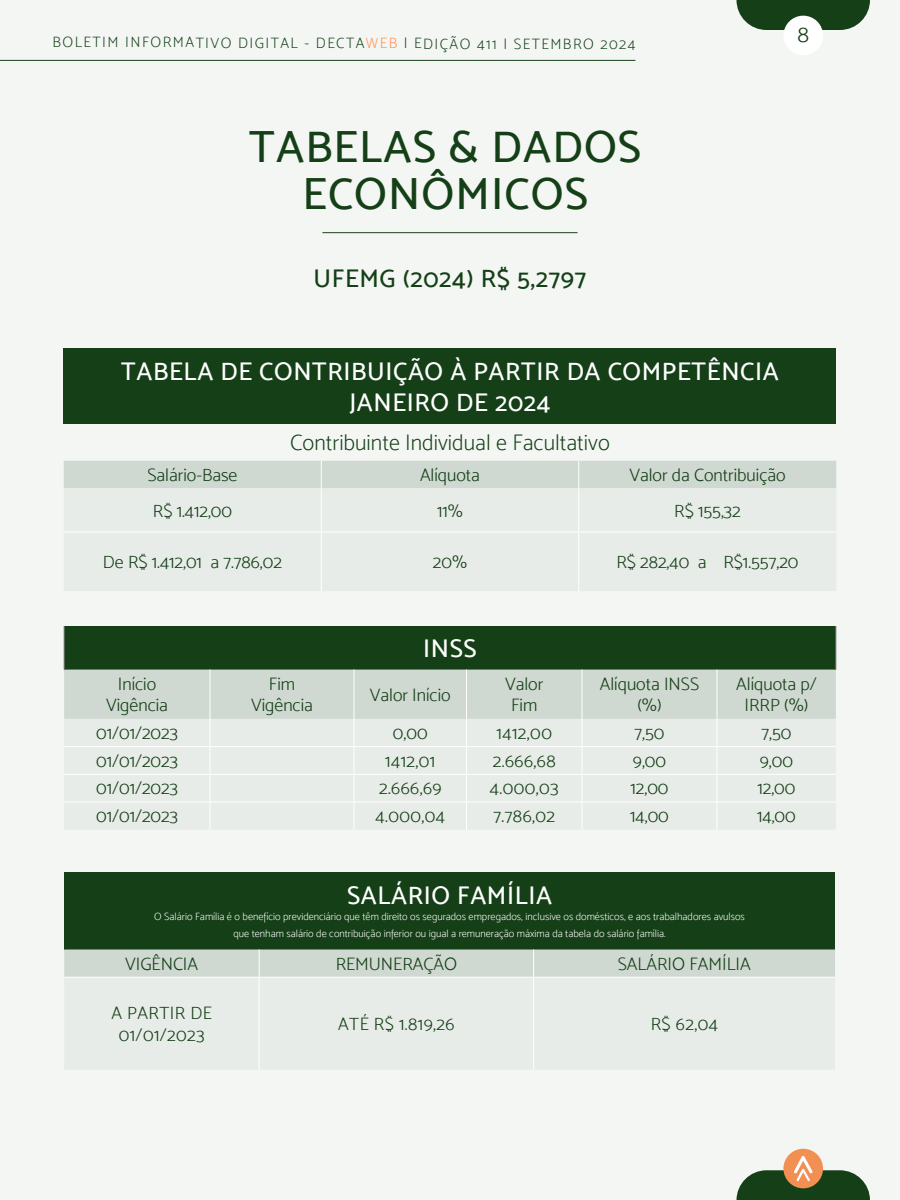
<style>
.page{position:relative;width:900px;height:1200px;background:#f4f6f4}
.page>*{position:absolute;margin:0;border:0;box-sizing:border-box;transform-origin:0 0}
.t1{font:45px/47px "Mosk Medium 500";letter-spacing:.025em;color:#154017;text-align:center}
.t2{font:25.5px/31.5px "Mosk Medium 500";letter-spacing:.025em;color:#fff;text-align:center}
.t3{font:25.5px "Mosk Medium 500";letter-spacing:.025em;color:#154017}
.t4{font:22.5px "Mosk Extra Light 200";color:#154017}
.t5{font:22.5px "Mosk Light 300";color:#154017}
.t6{font:18px/21.6px "Mosk Light 300";color:#154017;text-align:center}
.t7{font:18px/21.6px "Mosk Light 300";letter-spacing:.025em;color:#154017;text-align:center}
.t8{font:15px "Mosk Extra Light 200";letter-spacing:.095em;color:#154017}
.t9{font:10.5px/16.4px "Mosk Extra Light 200";color:#fff;text-align:center}
.s1{color:#ff914d}
</style>
<div class="page">
<svg style="left:736px;top:0;width:134px;height:30px;background:#2e5430"></svg>
<div style="left:783px;top:16px;width:40px;height:39px;background:#fff;border-radius:50%"></div>
<div style="left:783px;top:1149px;width:40px;height:39px;background:#f28f53;border-radius:50%"></div>
<svg style="left:736px;top:1156px;width:134px;height:44px"></svg>
<hr style="left:0;top:60px;width:635px;height:1px;background:#154017">
<div style="left:64px;top:349px;width:772px;height:75px;background:#154017"></div>
<div style="left:64px;top:488px;width:772px;height:103px;background:#e8ece8"></div>
<hr style="left:321px;top:488px;width:1px;height:44px;background:#fff">
<hr style="left:321px;top:532px;width:1px;height:59px;background:#fff">
<div style="left:64px;top:461px;width:772px;height:27px;background:#d0d9d1"></div>
<hr style="left:578px;top:488px;width:1px;height:44px;background:#fff">
<hr style="left:578px;top:532px;width:1px;height:59px;background:#fff">
<hr style="left:64px;top:532px;width:257px;height:1px;background:#fff">
<hr style="left:321px;top:532px;width:258px;height:1px;background:#fff">
<hr style="left:579px;top:532px;width:257px;height:1px;background:#fff">
<div style="left:64px;top:626px;width:772px;height:44px;background:#154017"></div>
<hr style="left:64px;top:626px;width:1px;height:44px;background:#808080">
<hr style="left:836px;top:626px;width:1px;height:44px;background:#808080">
<svg style="left:64px;top:670px;width:772px;height:160px;background:#e1e6e1"></svg>
<hr style="left:717px;top:670px;width:1px;height:49px;background:#fff">
<hr style="left:582px;top:670px;width:1px;height:49px;background:#fff">
<div style="left:64px;top:872px;width:771px;height:78px;background:#154017"></div>
<div style="left:64px;top:978px;width:771px;height:92px;background:#e8ece9"></div>
<div style="left:64px;top:950px;width:771px;height:27px;background:#d0d9d1"></div>
<hr style="left:64px;top:977px;width:195px;height:1px;background:#fff">
<hr style="left:259px;top:977px;width:275px;height:1px;background:#fff">
<hr style="left:259px;top:978px;width:1px;height:92px;background:#fff">
<hr style="left:534px;top:977px;width:301px;height:1px;background:#fff">
<hr style="left:533px;top:978px;width:1px;height:92px;background:#fff">
<hr style="left:322px;top:232px;width:256px;height:1px;background:#1b411f">
<p class="t8" style="left:52px;top:34px;width:585px">BOLETIM INFORMATIVO DIGITAL - DECTA<span class="s1">WEB</span> | EDIÇÃO 411 | SETEMBRO 2024</p>
<h1 class="t1" style="left:249px;top:123px;width:393px">TABELAS &amp; DADOS<br>ECONÔMICOS</h1>
<h2 class="t3" style="left:314px;top:264px;width:274px">UFEMG (2024) R$ 5,2797</h2>
<p class="t5" style="left:797px;top:21px;width:13px">8</p>
<h2 class="t2" style="left:121px;top:355px;width:659px">TABELA DE CONTRIBUIÇÃO À PARTIR DA COMPETÊNCIA<br>JANEIRO DE 2024</h2>
<p class="t4" style="left:290px;top:430px;width:321px">Contribuinte Individual e Facultativo</p>
<p class="t6" style="left:147px;top:464px;width:92px">Salário-Base</p>
<p class="t6" style="left:420px;top:464px;width:61px">Alíquota</p>
<p class="t6" style="left:629px;top:464px;width:158px">Valor da Contribuição</p>
<p class="t6" style="left:153px;top:500px;width:81px">R$ 1.412,00</p>
<p class="t6" style="left:437px;top:500px;width:27px">11%</p>
<p class="t6" style="left:674px;top:500px;width:68px">R$ 155,32</p>
<p class="t6" style="left:103px;top:551px;width:181px">De R$ 1.412,01 a 7.786,02</p>
<p class="t6" style="left:433px;top:551px;width:36px">20%</p>
<p class="t6" style="left:616px;top:551px;width:184px">R$ 282,40 a R$1.557,20</p>
<h2 class="t2" style="left:423px;top:632px;width:55px">INSS</h2>
<p class="t6" style="left:106px;top:673px;width:63px">Início<br>Vigência</p>
<p class="t6" style="left:251px;top:673px;width:63px">Fim<br>Vigência</p>
<p class="t6" style="left:370px;top:684px;width:82px">Valor Início</p>
<p class="t6" style="left:505px;top:673px;width:40px">Valor<br>Fim</p>
<p class="t6" style="left:600px;top:673px;width:101px">Alíquota INSS (%)</p>
<p class="t6" style="left:736px;top:673px;width:82px">Alíquota p/<br>IRRP (%)</p>
<p class="t6" style="left:96px;top:722px;width:83px">01/01/2023</p>
<p class="t6" style="left:393px;top:722px;width:36px">0,00</p>
<p class="t6" style="left:497px;top:722px;width:57px">1412,00</p>
<p class="t6" style="left:635px;top:722px;width:32px">7,50</p>
<p class="t6" style="left:761px;top:722px;width:32px">7,50</p>
<p class="t6" style="left:96px;top:750px;width:83px">01/01/2023</p>
<p class="t6" style="left:385px;top:750px;width:52px">1412,01</p>
<p class="t6" style="left:493px;top:750px;width:64px">2.666,68</p>
<p class="t6" style="left:633px;top:750px;width:35px">9,00</p>
<p class="t6" style="left:760px;top:750px;width:35px">9,00</p>
<p class="t6" style="left:96px;top:778px;width:83px">01/01/2023</p>
<p class="t6" style="left:379px;top:778px;width:64px">2.666,69</p>
<p class="t6" style="left:490px;top:778px;width:70px">4.000,03</p>
<p class="t6" style="left:631px;top:778px;width:39px">12,00</p>
<p class="t6" style="left:757px;top:778px;width:39px">12,00</p>
<p class="t6" style="left:96px;top:805px;width:83px">01/01/2023</p>
<p class="t6" style="left:375px;top:805px;width:71px">4.000,04</p>
<p class="t6" style="left:493px;top:805px;width:63px">7.786,02</p>
<p class="t6" style="left:630px;top:805px;width:40px">14,00</p>
<p class="t6" style="left:757px;top:805px;width:40px">14,00</p>
<h2 class="t2" style="left:347px;top:879px;width:207px">SALÁRIO FAMÍLIA</h2>
<p class="t9" style="left:154px;top:909px;width:592px">O Salário Família é o benefício previdenciário que têm direito os segurados empregados, inclusive os domésticos, e aos trabalhadores avulsos que tenham salário de contribuição inferior ou igual a remuneração máxima da tabela do salário família.</p>
<p class="t6" style="left:125px;top:953px;width:75px">VIGÊNCIA</p>
<p class="t6" style="left:336px;top:953px;width:123px">REMUNERAÇÃO</p>
<p class="t6" style="left:618px;top:953px;width:135px">SALÁRIO FAMÍLIA</p>
<p class="t7" style="left:111px;top:1002px;width:102px">A PARTIR DE<br>01/01/2023</p>
<p class="t6" style="left:338px;top:1013px;width:118px">ATÉ R$ 1.819,26</p>
<p class="t6" style="left:651px;top:1013px;width:69px">R$ 62,04</p>
</div>
